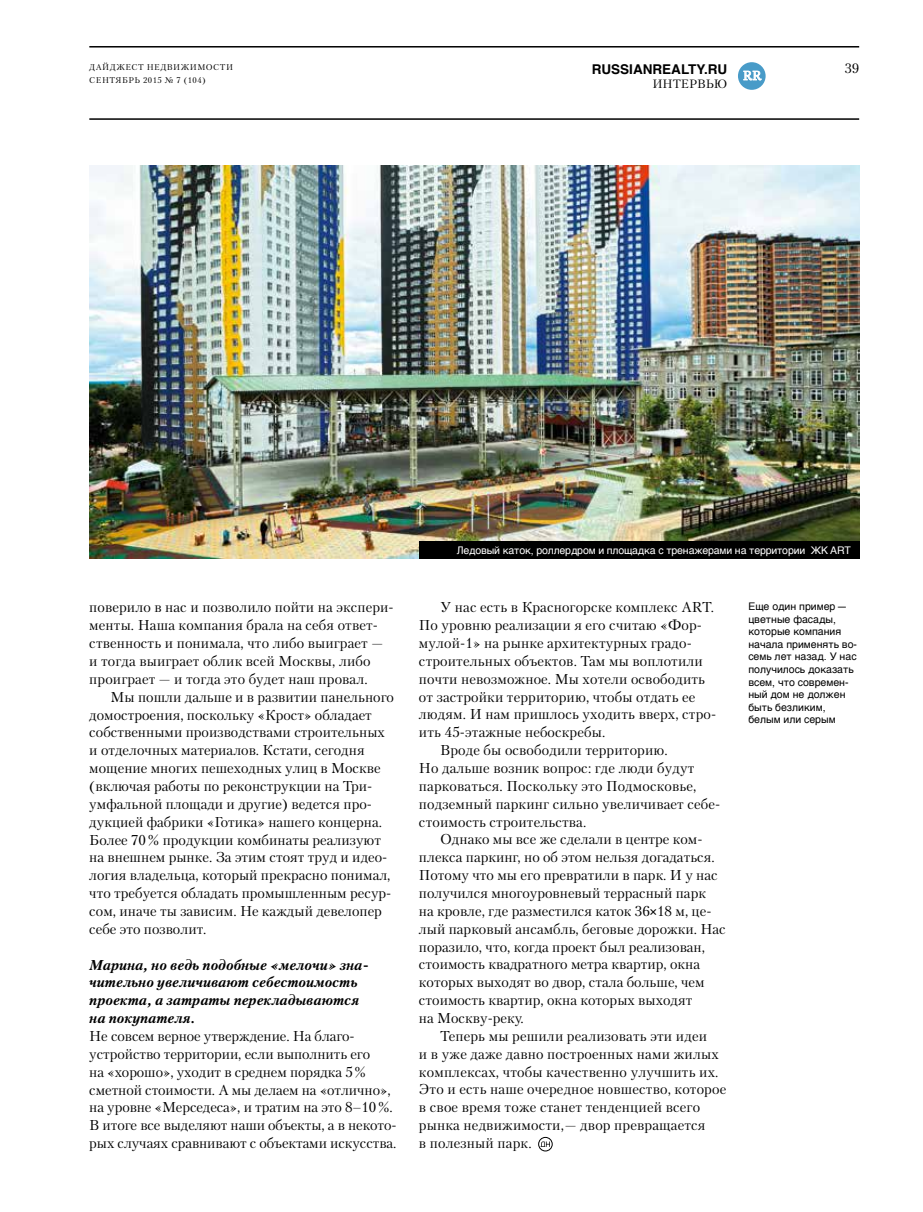
<style>
.page{position:relative;width:923px;height:1212px;background:#fff}
.page>*{position:absolute;margin:0;border:0;box-sizing:border-box;transform-origin:0 0}
.t1{font:14.25px/17.9px "Petersburg TF";color:#000}
.t2{font:italic 700 14.25px/17.9px "Petersburg TF";color:#000}
.t3{font:700 13.5px "Helvetica TF";color:#000}
.t4{font:13.5px "Petersburg TF";color:#000}
.t5{font:12.6px "Petersburg TF";color:#fff}
.t6{font:12px "Petersburg TF";color:#000}
.t7{font:10.5px/12.6px "Helvetica TF";color:#000}
.t8{font:10.5px "Helvetica TF";letter-spacing:-.01em;color:#fff}
.t9{font:8.25px/13.5px "Petersburg TF";letter-spacing:.06em;color:#000}
.s1{font-family:"Calibri"}
</style>
<div class="page">
<hr style="left:89px;top:118px;width:770px;height:2px;background:#000">
<hr style="left:89px;top:46px;width:770px;height:2px;background:#000">
<div style="left:738px;top:62px;width:27px;height:28px;background:#489bc8;border-radius:50%"></div>
<svg style="left:743px;top:71px;width:18px;height:9px"></svg>
<div style="left:538px;top:1137px;width:14px;height:14px;border:1px solid #000;border-radius:50%"></div>
<svg style="left:540px;top:1141px;width:10px;height:6px"></svg>
<img style="left:89px;top:166px;width:770px;height:393px">
<div style="left:419px;top:541px;width:440px;height:18px;background:#000"></div>
<p class="t9" style="left:89px;top:60px;width:145px">ДАЙДЖЕСТ НЕДВИЖИМОСТИ<br>СЕНТЯБРЬ 2015 № 7 (104)</p>
<p class="t3" style="left:592px;top:58px;width:137px">RUSSIANREALTY.RU</p>
<p class="t6" style="left:652px;top:77px;width:76px">Интервью</p>
<p class="t5" style="left:743px;top:68px;width:20px">RR</p>
<p class="t4" style="left:845px;top:60px;width:16px">39</p>
<p class="t1" style="left:89px;top:598px;width:306px">поверило в нас и позволило пойти на экспери&shy;менты. Наша компания брала на себя ответ&shy;ственность и понимала, что либо выиграет — и тогда выиграет облик всей Москвы, либо проиграет — и тогда это будет наш провал.</p>
<p class="t1" style="left:89px;top:687px;width:306px;text-indent:21px">Мы пошли дальше и в развитии панельного домостроения, поскольку «Крост» обладает собственными производствами строительных и отделочных материалов. Кстати, сегодня мощение многих пешеходных улиц в Москве (включая работы по реконструкции на Три&shy;умфальной площади и другие) ведется про&shy;дукцией фабрики «Готика» нашего концерна.<br>Более 70% продукции комбинаты реализуют на внешнем рынке. За этим стоят труд и идео&shy;логия владельца, который прекрасно понимал, что требуется обладать промышленным ресур&shy;сом, иначе ты зависим. Не каждый девелопер себе это позволит.</p>
<p class="t2" style="left:89px;top:955px;width:281px">Марина, но ведь подобные «мелочи» зна&shy;чительно увеличивают себестоимость проекта, а затраты перекладываются на покупателя.</p>
<p class="t1" style="left:89px;top:1027px;width:309px">Не совсем верное утверждение. На благо&shy;устройство территории, если выполнить его<br>на «хорошо», уходит в среднем порядка 5% сметной стоимости. А мы делаем на «отлично», на уровне «Мерседеса», и тратим на это 8–10%.<br>В итоге все выделяют наши объекты, а в некото&shy;рых случаях сравнивают с объектами искусства.</p>
<p class="t8" style="left:457px;top:542px;width:395px">Ледовый каток, роллердром и площадка с тренажерами на территории ЖК ART</p>
<p class="t1" style="left:440px;top:598px;width:275px">У нас есть в Красногорске комплекс ART.</p>
<p class="t1" style="left:419px;top:616px;width:285px">По уровню реализации я его считаю «Фор-</p>
<p class="t1" style="left:419px;top:634px;width:274px">мулой-1» на рынке архитектурных градо-</p>
<p class="t1" style="left:419px;top:652px;width:285px">строительных объектов. Там мы воплотили</p>
<p class="t1" style="left:419px;top:669px;width:288px">почти невозможное. Мы хотели освободить</p>
<p class="t1" style="left:419px;top:687px;width:278px">от застройки территорию, чтобы отдать ее</p>
<p class="t1" style="left:419px;top:705px;width:299px">людям. И нам пришлось уходить вверх, стро-</p>
<p class="t1" style="left:419px;top:723px;width:188px">ить 45-этажные небоскребы.</p>
<p class="t1" style="left:440px;top:741px;width:229px">Вроде бы освободили территорию.</p>
<p class="t1" style="left:419px;top:759px;width:277px">Но дальше возник вопрос: где люди будут</p>
<p class="t1" style="left:419px;top:777px;width:279px">парковаться. Поскольку это Подмосковье,</p>
<p class="t1" style="left:419px;top:794px;width:303px">подземный паркинг сильно увеличивает себе-</p>
<p class="t1" style="left:419px;top:812px;width:169px">стоимость строительства.</p>
<p class="t1" style="left:440px;top:830px;width:264px">Однако мы все же сделали в центре ком-</p>
<p class="t1" style="left:419px;top:848px;width:297px">плекса паркинг, но об этом нельзя догадаться.</p>
<p class="t1" style="left:419px;top:866px;width:300px">Потому что мы его превратили в парк. И у нас</p>
<p class="t1" style="left:419px;top:884px;width:288px">получился многоуровневый террасный парк</p>
<p class="t1" style="left:419px;top:902px;width:294px">на кровле, где разместился каток 36<span class="s1">×</span>18 м, це-</p>
<p class="t1" style="left:419px;top:919px;width:308px">лый парковый ансамбль, беговые дорожки. Нас</p>
<p class="t1" style="left:419px;top:937px;width:288px">поразило, что, когда проект был реализован,</p>
<p class="t1" style="left:419px;top:955px;width:283px">стоимость квадратного метра квартир, окна</p>
<p class="t1" style="left:419px;top:973px;width:287px">которых выходят во двор, стала больше, чем</p>
<p class="t1" style="left:419px;top:991px;width:275px">стоимость квартир, окна которых выходят</p>
<p class="t1" style="left:419px;top:1009px;width:106px">на Москву-реку.</p>
<p class="t1" style="left:440px;top:1027px;width:268px">Теперь мы решили реализовать эти идеи</p>
<p class="t1" style="left:419px;top:1044px;width:301px">и в уже даже давно построенных нами жилых</p>
<p class="t1" style="left:419px;top:1062px;width:301px">комплексах, чтобы качественно улучшить их.</p>
<p class="t1" style="left:419px;top:1080px;width:309px">Это и есть наше очередное новшество, которое</p>
<p class="t1" style="left:419px;top:1098px;width:283px">в свое время тоже станет тенденцией всего</p>
<p class="t1" style="left:419px;top:1116px;width:288px">рынка недвижимости,— двор превращается</p>
<p class="t1" style="left:419px;top:1134px;width:114px">в полезный парк.</p>
<p class="t7" style="left:748px;top:600px;width:110px">Еще один пример — цветные фасады, которые компания начала применять во&shy;семь лет назад. У нас получилось доказать всем, что современ&shy;ный дом не должен быть безликим, белым или серым</p>
</div>
